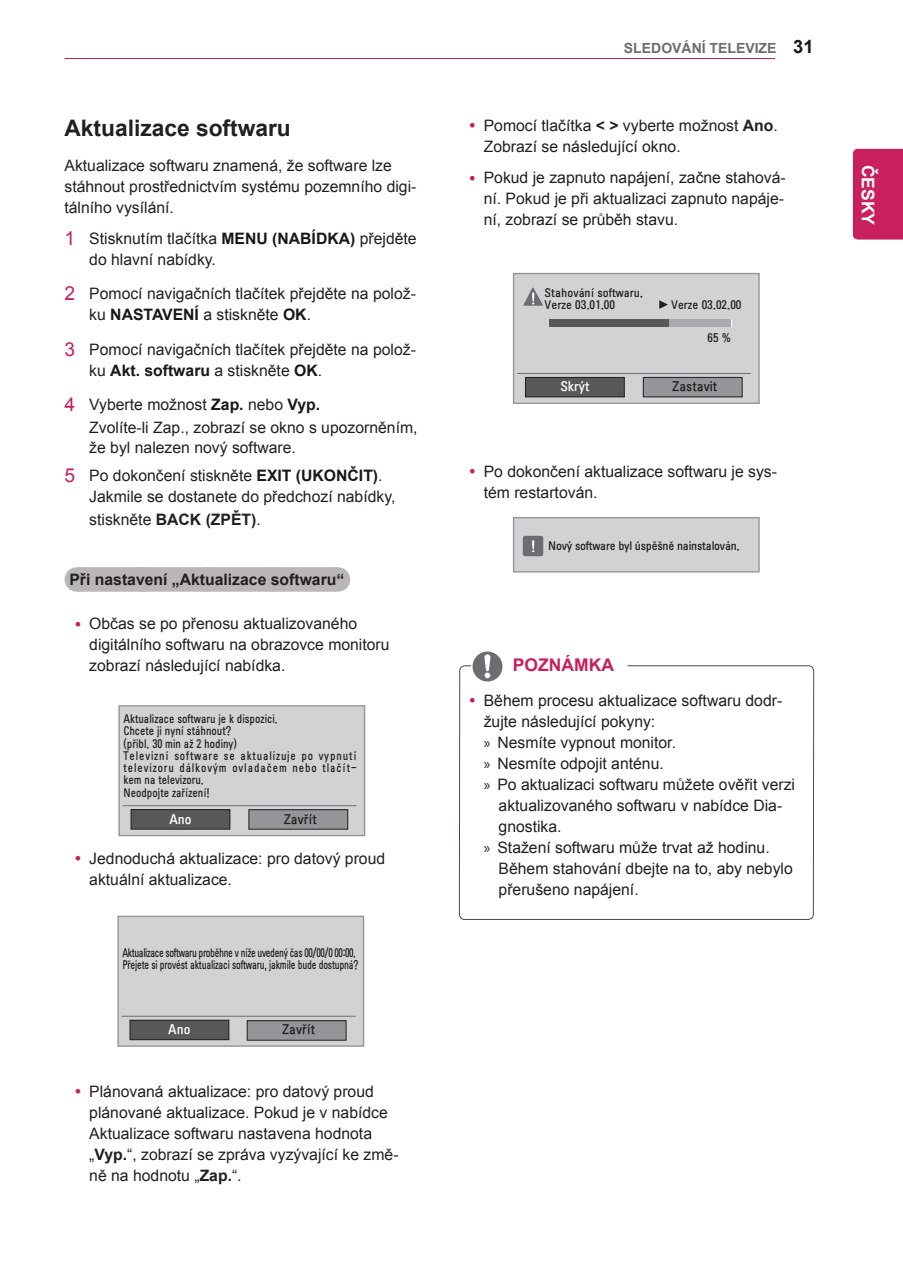
<style>
.page{position:relative;width:903px;height:1275px;background:#fff}
.page>*{position:absolute;margin:0;border:0;box-sizing:border-box;transform-origin:0 0}
.Title-2{font:700 22.75px "Arial";color:#231f20}
.t1{font:700 17.5px "Arial";color:#c8205d}
.t2{font:700 17.5px "Arial";color:#fff}
.Body-Bullet{font:15.75px/21px "Arial";color:#231f20}
._1-Body{font:15.75px/21px "Arial";color:#231f20}
.body-_ta_no_arrow{font:15.75px/21px "Arial";color:#231f20}
.Body{font:15.75px/21px "Arial";color:#231f20}
._1-Body-2{font:15.75px/19.2px "Arial";color:#231f20}
.Title-3{font:700 15.75px "Arial";color:#231f20}
.t3{font:14px "LG Display Eng Kor";color:#231f20}
.t4{font:700 14px "Arial";color:#6c6d70}
.t5{font:14px "LG Display Eng Kor";color:#fff}
.t6{font:12.25px/12.2px "LG Display Eng Kor";color:#231f20;text-align:justify;scale:.9 1}
.t7{font:12.25px "LG Display Eng Kor";letter-spacing:-.02em;color:#231f20;scale:.8 1}
.t8{font:12.25px "LG Display Eng Kor";letter-spacing:-.04em;color:#231f20;scale:.8 1}
.t9{font:12.25px "LG Display Eng Kor";color:#231f20}
.t10{font:12.25px "LG Display Eng Kor";letter-spacing:-.02em;color:#231f20}
.s1{font-size:19.25px;color:#c8205d}
.s2{font-weight:700;color:#1a161a}
.s3{font-weight:700}
.s4{font-size:18.38px;color:#1a161a}
.s5{font-family:"Myriad Pro"}
</style>
<div class="page">
<div style="left:853px;top:149px;width:50px;height:91px;background:#c8205d"></div>
<hr style="left:64px;top:58px;width:711px;height:1px;background:#c8205d">
<div style="left:77px;top:567px;width:260px;height:25px;background:#bab6b7"></div>
<svg style="left:144px;top:567px;width:160px;height:25px"></svg>
<svg style="left:337px;top:567px;width:1px;height:25px"></svg>
<div style="left:118px;top:705px;width:247px;height:131px;background:#d1d2d4;border:1px solid #939598"></div>
<div style="left:131px;top:810px;width:99px;height:19px;background:#57585a"></div>
<div style="left:131px;top:809px;width:99px;height:20px;border:1px solid #231f20"></div>
<div style="left:249px;top:810px;width:99px;height:19px;background:#939598"></div>
<div style="left:249px;top:809px;width:99px;height:20px;border:1px solid #231f20"></div>
<hr style="left:123px;top:805px;width:233px;height:1px;background:#6c6d70">
<div style="left:513px;top:273px;width:247px;height:131px;background:#d1d2d4;border:1px solid #939598"></div>
<div style="left:525px;top:377px;width:99px;height:20px;background:#57585a"></div>
<div style="left:525px;top:377px;width:99px;height:20px;border:1px solid #231f20"></div>
<div style="left:643px;top:377px;width:99px;height:20px;background:#939598"></div>
<div style="left:643px;top:377px;width:99px;height:20px;border:1px solid #231f20"></div>
<hr style="left:517px;top:373px;width:233px;height:1px;background:#6c6d70">
<svg style="left:659px;top:300px;width:9px;height:9px"></svg>
<div style="left:550px;top:319px;width:182px;height:8px;background:#fff"></div>
<div style="left:550px;top:319px;width:181px;height:8px;background:#a8a9ad"></div>
<div style="left:550px;top:319px;width:119px;height:8px;background:#57585a"></div>
<svg style="left:523px;top:287px;width:20px;height:19px"></svg>
<div style="left:513px;top:517px;width:247px;height:55px;background:#d1d2d4;border:1px solid #939598"></div>
<div style="left:523px;top:536px;width:20px;height:20px;background:#6c6d70;border-radius:2px"></div>
<svg style="left:532px;top:540px;width:2px;height:12px"></svg>
<div style="left:459px;top:665px;width:355px;height:255px;border:1px solid #4c4649;border-radius:5px"></div>
<svg style="left:472px;top:651px;width:30px;height:30px"></svg>
<div style="left:117px;top:916px;width:247px;height:131px;background:#d1d2d4;border:1px solid #939598"></div>
<div style="left:130px;top:1020px;width:99px;height:20px;background:#57585a"></div>
<div style="left:130px;top:1020px;width:99px;height:20px;border:1px solid #231f20"></div>
<div style="left:247px;top:1021px;width:99px;height:19px;background:#939598"></div>
<div style="left:247px;top:1020px;width:99px;height:20px;border:1px solid #231f20"></div>
<hr style="left:122px;top:1016px;width:233px;height:1px;background:#6c6d70">
<p class="Title-2" style="left:64px;top:113px;width:228px">Aktualizace softwaru</p>
<p class="Body" style="left:64px;top:156px;width:353px">Aktualizace softwaru znamená, že software lze stáhnout prostřednictvím systému pozemního digi&shy;tálního vysílání.</p>
<p class="_1-Body" style="left:89px;top:228px;width:329px;text-indent:-25px"><span class="s1">1</span> Stisknutím tlačítka <span class="s2">MENU (NABÍDKA)</span> přejděte do hlavní nabídky.</p>
<p class="_1-Body" style="left:89px;top:283px;width:328px;text-indent:-25px"><span class="s1">2</span> Pomocí navigačních tlačítek přejděte na polož&shy;ku <span class="s2">NASTAVENÍ</span> a stiskněte <span class="s2">OK</span>.</p>
<p class="_1-Body" style="left:89px;top:339px;width:328px;text-indent:-25px"><span class="s1">3</span> Pomocí navigačních tlačítek přejděte na polož&shy;ku <span class="s2">Akt. softwaru</span> a stiskněte <span class="s2">OK</span>.</p>
<p class="_1-Body" style="left:64px;top:394px;width:257px"><span class="s1">4</span> Vyberte možnost <span class="s2">Zap.</span> nebo <span class="s2">Vyp.</span></p>
<p class="_1-Body-2" style="left:89px;top:418px;width:330px">Zvolíte-li Zap., zobrazí se okno s upozorněním, že byl nalezen nový software.</p>
<p class="_1-Body" style="left:89px;top:465px;width:308px;text-indent:-25px"><span class="s1">5</span> Po dokončení stiskněte <span class="s2">EXIT (UKONČIT)</span>.<br>Jakmile se dostanete do předchozí nabídky,</p>
<p class="_1-Body" style="left:89px;top:509px;width:173px">stiskněte <span class="s3">BACK (ZPĚT)</span>.</p>
<p class="Title-3" style="left:69px;top:569px;width:276px">Při nastavení „Aktualizace softwaru“</p>
<p class="Body-Bullet" style="left:89px;top:614px;width:302px">Občas se po přenosu aktualizovaného digitálního softwaru na obrazovce monitoru zobrazí následující nabídka.</p>
<p class="t6" style="left:123px;top:712px;width:173px">Aktualizace softwaru je k dispozici.</p>
<p class="t6" style="left:123px;top:724px;width:121px">Chcete ji nyní stáhnout?</p>
<p class="t6" style="left:123px;top:736px;width:128px">(přibl. 30 min až 2 hodiny)</p>
<p class="t6" style="left:123px;top:748px;width:261px">Televizní software se aktualizuje po vypnutí televizoru dálkovým ovladačem nebo tlačít&shy;kem na televizoru.</p>
<p class="t6" style="left:123px;top:785px;width:97px">Neodpojte zařízení!</p>
<p class="t5" style="left:169px;top:808px;width:24px">Ano</p>
<p class="t3" style="left:284px;top:808px;width:35px">Zavřít</p>
<p class="Body-Bullet" style="left:89px;top:848px;width:297px">Jednoduchá aktualizace: pro datový proud aktuální aktualizace.</p>
<p class="t8" style="left:122px;top:943px;width:293px">Aktualizace softwaru proběhne v níže uvedený čas 00/00/0 00:00.</p>
<p class="t7" style="left:122px;top:955px;width:296px">Přejete si provést aktualizaci softwaru, jakmile bude dostupná?</p>
<p class="t5" style="left:168px;top:1018px;width:24px">Ano</p>
<p class="t3" style="left:282px;top:1019px;width:35px">Zavřít</p>
<p class="Body-Bullet" style="left:89px;top:1081px;width:311px">Plánovaná aktualizace: pro datový proud plánované aktualizace. Pokud je v nabídce Aktualizace softwaru nastavena hodnota „<span class="s3">Vyp.</span>“, zobrazí se zpráva vyzývající ke změ&shy;ně na hodnotu „<span class="s3">Zap.</span>“.</p>
<p class="t4" style="left:624px;top:39px;width:191px">SLEDOVÁNÍ TELEVIZE <span class="s4">31</span></p>
<p class="Body-Bullet" style="left:484px;top:115px;width:296px">Pomocí tlačítka <span class="s3">&lt; &gt;</span> vyberte možnost <span class="s3">Ano</span>.<br>Zobrazí se následující okno.</p>
<p class="Body-Bullet" style="left:484px;top:167px;width:304px;text-align:justify">Pokud je zapnuto napájení, začne stahová&shy;ní. Pokud je při aktualizaci zapnuto napáje&shy;ní, zobrazí se průběh stavu.</p>
<p class="t9" style="left:545px;top:283px;width:100px">Stahování softwaru.</p>
<p class="t9" style="left:545px;top:295px;width:72px">Verze 03.01.00</p>
<p class="t9" style="left:671px;top:295px;width:72px">Verze 03.02.00</p>
<p class="t9" style="left:707px;top:328px;width:25px">65 %</p>
<p class="t5" style="left:560px;top:376px;width:31px">Skrýt</p>
<p class="t3" style="left:672px;top:376px;width:47px">Zastavit</p>
<p class="Body-Bullet" style="left:484px;top:461px;width:295px">Po dokončení aktualizace softwaru je sys&shy;tém restartován.</p>
<p class="t10" style="left:548px;top:536px;width:193px">Nový software byl úspěšně nainstalován.</p>
<p class="t1" style="left:513px;top:653px;width:103px">POZNÁMKA</p>
<p class="Body-Bullet" style="left:484px;top:690px;width:300px">Během procesu aktualizace softwaru dodr&shy;žujte následující pokyny:</p>
<p class="body-_ta_no_arrow" style="left:484px;top:732px;width:194px"><span class="s5">»</span> Nesmíte vypnout monitor.</p>
<p class="body-_ta_no_arrow" style="left:484px;top:753px;width:182px"><span class="s5">»</span> Nesmíte odpojit anténu.</p>
<p class="body-_ta_no_arrow" style="left:499px;top:774px;width:298px;text-indent:-15px"><span class="s5">»</span> Po aktualizaci softwaru můžete ověřit verzi aktualizovaného softwaru v nabídce Dia&shy;gnostika.</p>
<p class="body-_ta_no_arrow" style="left:499px;top:837px;width:296px;text-indent:-15px"><span class="s5">»</span> Stažení softwaru může trvat až hodinu.<br>Během stahování dbejte na to, aby nebylo přerušeno napájení.</p>
<p class="t2" style="left:879px;top:165px;width:62px;rotate:90deg">ČESKY</p>
</div>
